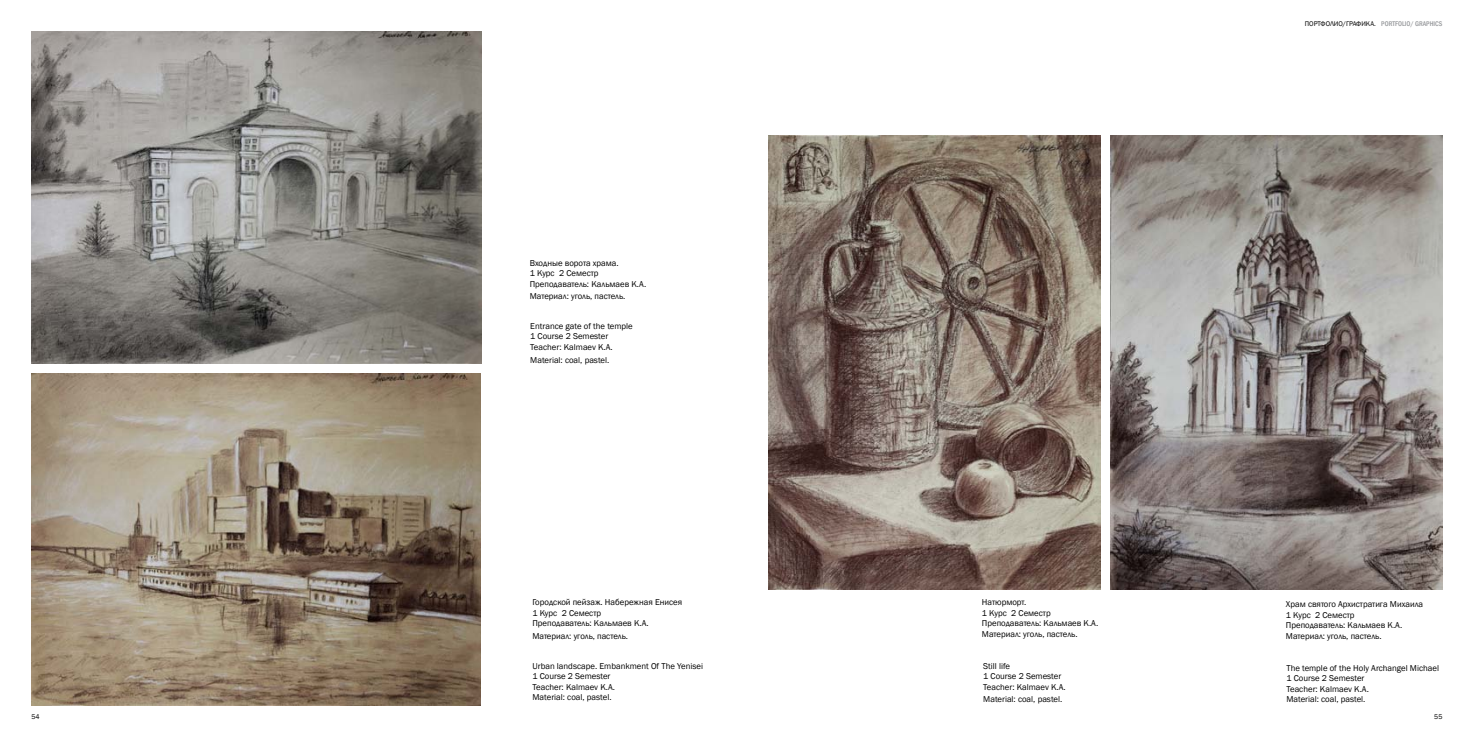
<style>
.page{position:relative;width:1474px;height:737px;background:#fff}
.page>*{position:absolute;margin:0;border:0;box-sizing:border-box;transform-origin:0 0}
.t1{font:8.75px/10.5px "Franklin Gothic";color:#000}
.t2{font:7px "Franklin Gothic";color:#000}
.t3{font:500 condensed 7px "Franklin Gothic";color:#949699}
.s1{font-weight:400;font-stretch:normal;color:#000}
</style>
<div class="page">
<img style="left:1110px;top:135px;width:332px;height:455px">
<img style="left:769px;top:135px;width:331px;height:454px">
<img style="left:32px;top:32px;width:449px;height:331px">
<img style="left:32px;top:374px;width:448px;height:331px">
<p class="t1" style="left:530px;top:258px;width:118px">Входные ворота храма.<br>1 Курс 2 Семестр<br>Преподаватель: Кальмаев К.А.</p>
<p class="t1" style="left:530px;top:291px;width:97px">Материал: уголь, пастель.</p>
<p class="t1" style="left:530px;top:321px;width:104px">Entrance gate of the temple<br>1 Course 2 Semester<br>Teacher: Kalmaev K.A.</p>
<p class="t1" style="left:530px;top:354px;width:81px">Material: coal, pastel.</p>
<p class="t1" style="left:532px;top:597px;width:151px">Городской пейзаж. Набережная Енисея<br>1 Курс 2 Семестр<br>Преподаватель: Кальмаев К.А.</p>
<p class="t1" style="left:532px;top:631px;width:97px">Материал: уголь, пастель.</p>
<p class="t1" style="left:532px;top:660px;width:172px">Urban landscape. Embankment Of The Yenisei<br>1 Course 2 Semester<br>Teacher: Kalmaev K.A.<br>Material: coal, pastel.</p>
<p class="t2" style="left:1304px;top:20px;width:10px">Портфолио</p>
<p class="t2" style="left:1342px;top:20px;width:9px">/графика</p>
<p class="t3" style="left:1374px;top:20px;width:70px"><span class="s1">.</span> PORTFOLIO/ GRAPHICS</p>
<p class="t1" style="left:982px;top:597px;width:118px">Натюрморт.<br>1 Курс 2 Семестр<br>Преподаватель: Кальмаев К.А.<br>Материал: уголь, пастель.</p>
<p class="t1" style="left:983px;top:660px;width:84px">Still life<br>1 Course 2 Semester<br>Teacher: Kalmaev K.A.</p>
<p class="t1" style="left:983px;top:694px;width:81px">Material: coal, pastel.</p>
<p class="t1" style="left:1285px;top:599px;width:139px">Храм святого Архистратига Михаила<br>1 Курс 2 Семестр<br>Преподаватель: Кальмаев К.А.<br>Материал: уголь, пастель.</p>
<p class="t1" style="left:1286px;top:662px;width:154px">The temple of the Holy Archangel Michael<br>1 Course 2 Semester<br>Teacher: Kalmaev K.A.<br>Material: coal, pastel.</p>
<p class="t2" style="left:31px;top:712px;width:10px">54</p>
<p class="t2" style="left:1434px;top:712px;width:10px">55</p>
</div>
